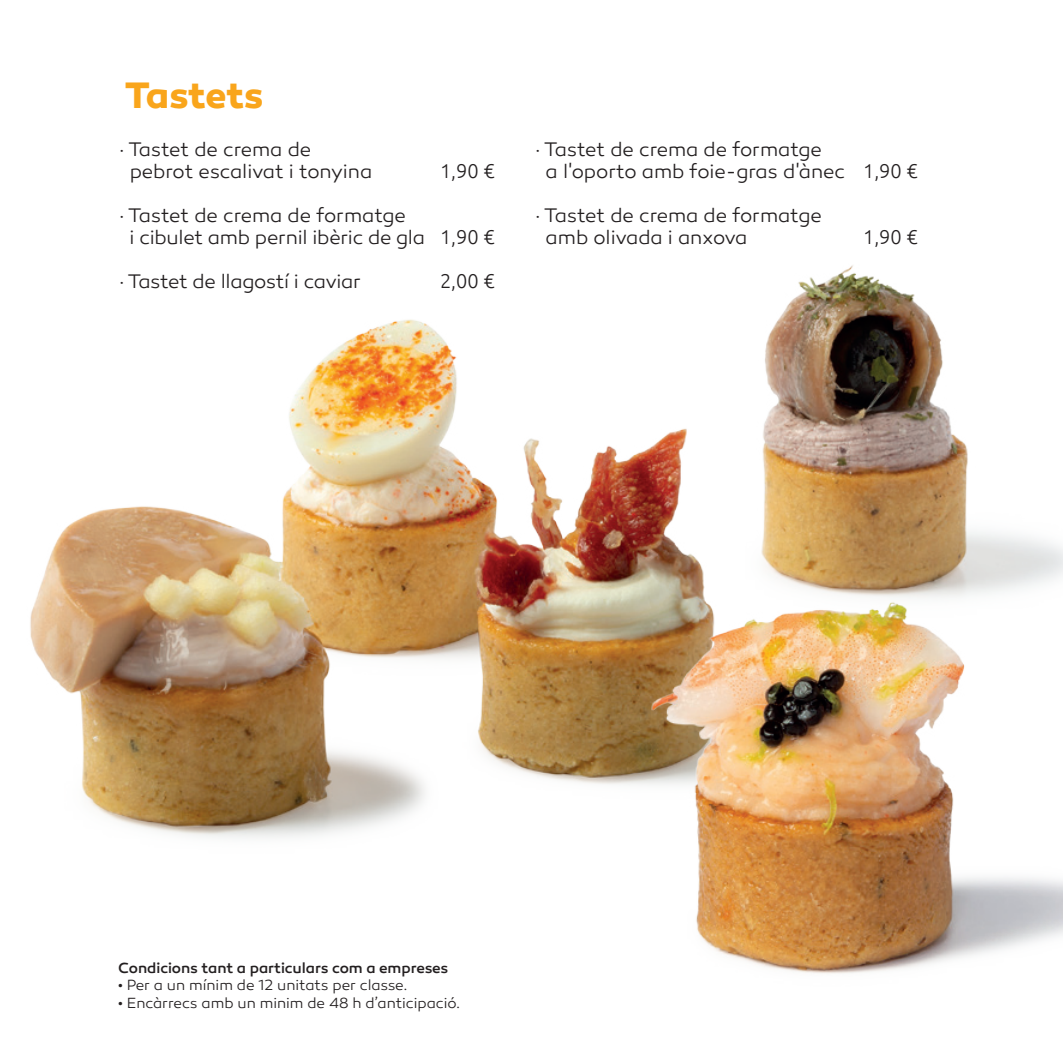
<style>
.page{position:relative;width:1063px;height:1063px;background:#fff}
.page>*{position:absolute;margin:0;border:0;box-sizing:border-box;transform-origin:0 0}
.t1{font:700 37.5px "Canaro";letter-spacing:-.01em;color:#f9a51b}
.t2{font:300 20px/22.5px "Canaro";letter-spacing:-.01em;color:#231f20}
.t3{font:300 20px "Ubuntu";color:#231f20}
.t4{font:300 15px "Canaro";color:#231f20}
.t5{font:500 15px "Canaro";letter-spacing:-.005em;color:#231f20}
.s1{font-family:"Ubuntu"}
</style>
<div class="page">
<img style="left:30px;top:265px;width:1033px;height:573px">
<img style="left:604px;top:566px;width:459px;height:408px">
<h1 class="t1" style="left:125px;top:72px;width:140px">Tastets</h1>
<p class="t2" style="left:130px;top:138px;width:244px;text-indent:-11px">· Tastet de crema de pebrot escalivat i tonyina</p>
<p class="t3" style="left:440px;top:159px;width:56px">1,90 €</p>
<p class="t2" style="left:130px;top:204px;width:366px;text-indent:-11px">· Tastet de crema de formatge<br>i cibulet amb pernil ibèric de gla <span class="s1">1,90 €</span></p>
<p class="t2" style="left:119px;top:270px;width:243px">· Tastet de llagostí i caviar</p>
<p class="t3" style="left:440px;top:269px;width:56px">2,00 €</p>
<p class="t2" style="left:546px;top:138px;width:374px;text-indent:-11px">· Tastet de crema de formatge<br>a l'oporto amb foie-gras d'ànec <span class="s1">1,90 €</span></p>
<p class="t2" style="left:546px;top:204px;width:278px;text-indent:-11px">· Tastet de crema de formatge amb olivada i anxova</p>
<p class="t3" style="left:863px;top:225px;width:56px">1,90 €</p>
<p class="t5" style="left:118px;top:958px;width:332px">Condicions tant a particulars com a empreses</p>
<p class="t4" style="left:118px;top:976px;width:291px">• Per a un mínim de 12 unitats per classe.</p>
<p class="t4" style="left:118px;top:994px;width:344px">• Encàrrecs amb un minim de 48 h d’anticipació.</p>
</div>
